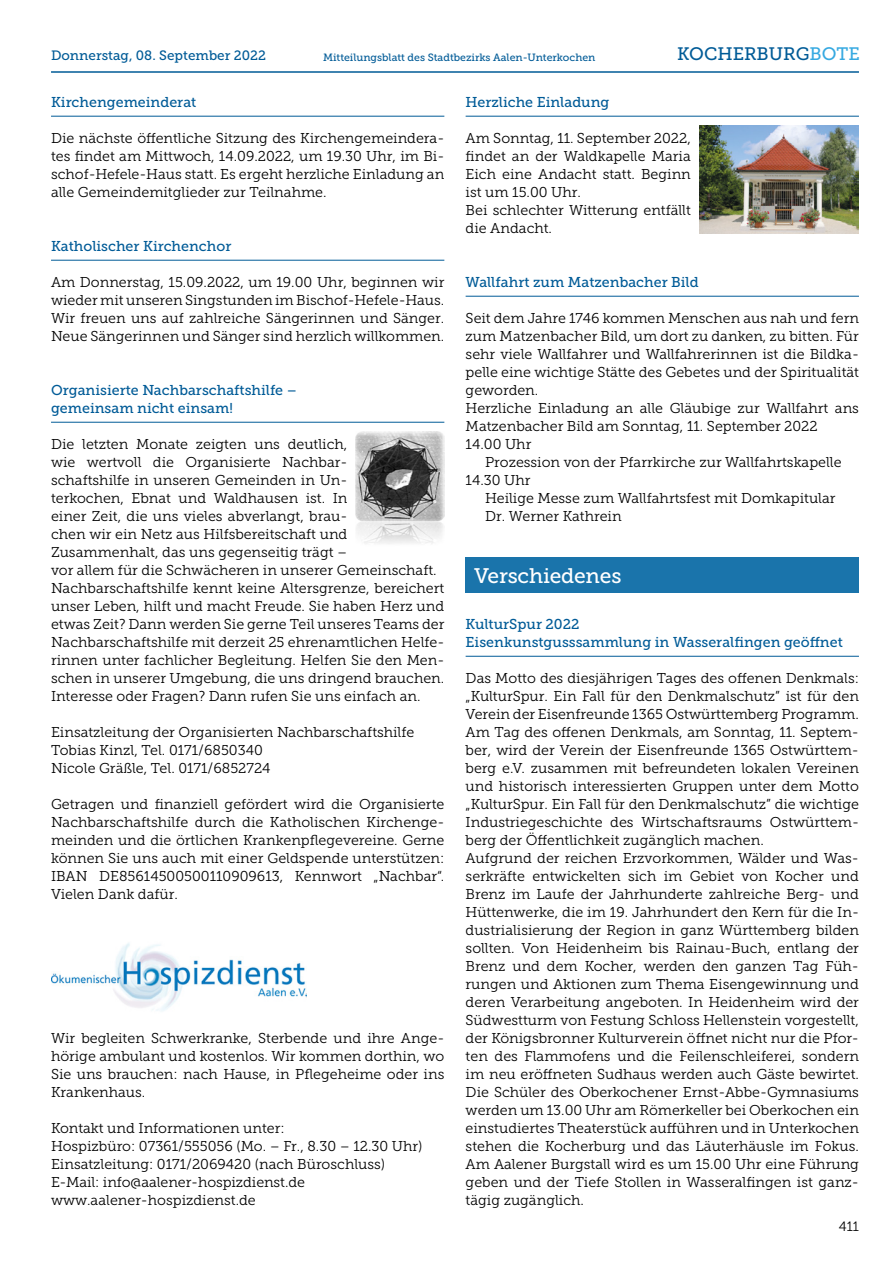
<style>
.page{position:relative;width:893px;height:1263px;background:#fff}
.page>*{position:absolute;margin:0;border:0;box-sizing:border-box;transform-origin:0 0}
.t1{font:21px "Museo Slab 500";letter-spacing:-.01em;color:#fff}
.t2{font:18px "Museo Slab 500";color:#005b97}
.t3{font:14.25px/18px "Museo Slab 300";color:#000}
.t4{font:14.25px/18px "Museo Slab 500";color:#005b97}
.t5{font:13.5px "Museo Slab 500";color:#005b97}
.t6{font:13.5px "Museo Slab 300";color:#000}
.t7{font:10.5px "Museo Slab 500";color:#005b97}
.s1{color:#36a9e1}
</style>
<div class="page">
<hr style="left:51px;top:71px;width:808px;height:2px;background:#005b97">
<hr style="left:51px;top:116px;width:393px;height:1px;background:#005b97">
<hr style="left:51px;top:260px;width:393px;height:1px;background:#005b97">
<hr style="left:51px;top:422px;width:393px;height:1px;background:#005b97">
<hr style="left:466px;top:116px;width:393px;height:1px;background:#005b97">
<hr style="left:466px;top:296px;width:393px;height:1px;background:#005b97">
<hr style="left:466px;top:656px;width:393px;height:1px;background:#005b97">
<img style="left:51px;top:943px;width:255px;height:68px">
<img style="left:699px;top:125px;width:160px;height:108px">
<div style="left:466px;top:557px;width:393px;height:36px;background:#1a74ab"></div>
<img style="left:356px;top:431px;width:88px;height:113px">
<p class="t5" style="left:51px;top:48px;width:216px">Donnerstag, 08. September 2022</p>
<p class="t7" style="left:323px;top:51px;width:274px">Mitteilungsblatt des Stadtbezirks Aalen-Unterkochen</p>
<p class="t2" style="left:677px;top:44px;width:184px">KOCHERBURG<span class="s1">BOTE</span></p>
<p class="t4" style="left:51px;top:93px;width:147px">Kirchengemeinderat</p>
<p class="t3" style="left:51px;top:129px;width:395px;text-align:justify">Die nächste öffentliche Sitzung des Kirchengemeindera&shy;tes findet am Mittwoch, 14.09.2022, um 19.30 Uhr, im Bi&shy;schof-Hefele-Haus statt. Es ergeht herzliche Einladung an alle Gemeindemitglieder zur Teilnahme.</p>
<p class="t4" style="left:51px;top:237px;width:182px">Katholischer Kirchenchor</p>
<p class="t3" style="left:51px;top:273px;width:395px;text-align:justify">Am Donnerstag, 15.09.2022, um 19.00 Uhr, beginnen wir wieder mit unseren Singstunden im Bischof-Hefele-Haus.<br>Wir freuen uns auf zahlreiche Sängerinnen und Sänger.<br>Neue Sängerinnen und Sänger sind herzlich willkommen.</p>
<p class="t4" style="left:51px;top:381px;width:247px">Organisierte Nachbarschaftshilfe – gemeinsam nicht einsam!</p>
<p class="t3" style="left:51px;top:435px;width:395px">Die letzten Monate zeigten uns deutlich,<br>wie wertvoll die Organisierte Nachbar-<br>schaftshilfe in unseren Gemeinden in Un-<br>terkochen, Ebnat und Waldhausen ist. In<br>einer Zeit, die uns vieles abverlangt, brau-<br>chen wir ein Netz aus Hilfsbereitschaft und Zusammenhalt, das uns gegenseitig trägt –<br>vor allem für die Schwächeren in unserer Gemeinschaft.<br>Nachbarschaftshilfe kennt keine Altersgrenze, bereichert unser Leben, hilft und macht Freude. Sie haben Herz und etwas Zeit? Dann werden Sie gerne Teil unseres Teams der Nachbarschaftshilfe mit derzeit 25 ehrenamtlichen Helfe&shy;rinnen unter fachlicher Begleitung. Helfen Sie den Men&shy;schen in unserer Umgebung, die uns dringend brauchen.<br>Interesse oder Fragen? Dann rufen Sie uns einfach an.</p>
<p class="t3" style="left:51px;top:723px;width:365px">Einsatzleitung der Organisierten Nachbarschaftshilfe<br>Tobias Kinzl, Tel. 0171/6850340<br>Nicole Gräßle, Tel. 0171/6852724</p>
<p class="t3" style="left:51px;top:795px;width:395px;text-align:justify">Getragen und finanziell gefördert wird die Organisierte Nachbarschaftshilfe durch die Katholischen Kirchenge&shy;meinden und die örtlichen Krankenpflegevereine. Gerne können Sie uns auch mit einer Geldspende unterstützen:<br>IBAN DE85614500500110909613, Kennwort „Nachbar“.<br>Vielen Dank dafür.</p>
<p class="t3" style="left:51px;top:1029px;width:395px;text-align:justify">Wir begleiten Schwerkranke, Sterbende und ihre Ange&shy;hörige ambulant und kostenlos. Wir kommen dorthin, wo Sie uns brauchen: nach Hause, in Pflegeheime oder ins Krankenhaus.</p>
<p class="t3" style="left:51px;top:1119px;width:373px">Kontakt und Informationen unter:<br>Hospizbüro: 07361/555056 (Mo. – Fr., 8.30 – 12.30 Uhr)<br>Einsatzleitung: 0171/2069420 (nach Büroschluss)<br>E-Mail: info@aalener-hospizdienst.de www.aalener-hospizdienst.de</p>
<p class="t4" style="left:466px;top:93px;width:145px">Herzliche Einladung</p>
<p class="t3" style="left:466px;top:129px;width:227px">Am Sonntag, 11. September 2022, findet an der Waldkapelle Maria<br>Eich eine Andacht statt. Beginn ist um 15.00 Uhr.<br>Bei schlechter Witterung entfällt die Andacht.</p>
<p class="t4" style="left:466px;top:273px;width:235px">Wallfahrt zum Matzenbacher Bild</p>
<p class="t3" style="left:466px;top:309px;width:395px">Seit dem Jahre 1746 kommen Menschen aus nah und fern zum Matzenbacher Bild, um dort zu danken, zu bitten. Für sehr viele Wallfahrer und Wallfahrerinnen ist die Bildka&shy;pelle eine wichtige Stätte des Gebetes und der Spiritualität geworden.<br>Herzliche Einladung an alle Gläubige zur Wallfahrt ans Matzenbacher Bild am Sonntag, 11. September 2022<br>14.00 Uhr</p>
<p class="t3" style="left:466px;top:453px;width:377px;text-indent:19px">Prozession von der Pfarrkirche zur Wallfahrtskapelle<br>14.30 Uhr</p>
<p class="t3" style="left:485px;top:489px;width:352px">Heilige Messe zum Wallfahrtsfest mit Domkapitular<br>Dr. Werner Kathrein</p>
<h1 class="t1" style="left:474px;top:564px;width:149px">Verschiedenes</h1>
<p class="t4" style="left:466px;top:615px;width:379px">KulturSpur 2022<br>Eisenkunstgusssammlung in Wasseralfingen geöffnet</p>
<p class="t3" style="left:466px;top:669px;width:395px">Das Motto des diesjährigen Tages des offenen Denkmals: „KulturSpur. Ein Fall für den Denkmalschutz” ist für den Verein der Eisenfreunde 1365 Ostwürttemberg Programm.<br>Am Tag des offenen Denkmals, am Sonntag, 11. Septem&shy;ber, wird der Verein der Eisenfreunde 1365 Ostwürttem&shy;berg e.V. zusammen mit befreundeten lokalen Vereinen und historisch interessierten Gruppen unter dem Motto „KulturSpur. Ein Fall für den Denkmalschutz” die wichtige Industriegeschichte des Wirtschaftsraums Ostwürttem&shy;berg der Öffentlichkeit zugänglich machen.<br>Aufgrund der reichen Erzvorkommen, Wälder und Was&shy;serkräfte entwickelten sich im Gebiet von Kocher und Brenz im Laufe der Jahrhunderte zahlreiche Berg- und Hüttenwerke, die im 19. Jahrhundert den Kern für die In&shy;dustrialisierung der Region in ganz Württemberg bilden sollten. Von Heidenheim bis Rainau-Buch, entlang der Brenz und dem Kocher, werden den ganzen Tag Füh&shy;rungen und Aktionen zum Thema Eisengewinnung und deren Verarbeitung angeboten. In Heidenheim wird der Südwestturm von Festung Schloss Hellenstein vorgestellt, der Königsbronner Kulturverein öffnet nicht nur die Pfor&shy;ten des Flammofens und die Feilenschleiferei, sondern im neu eröffneten Sudhaus werden auch Gäste bewirtet.<br>Die Schüler des Oberkochener Ernst-Abbe-Gymnasiums werden um 13.00 Uhr am Römerkeller bei Oberkochen ein einstudiertes Theaterstück aufführen und in Unterkochen stehen die Kocherburg und das Läuterhäusle im Fokus.<br>Am Aalener Burgstall wird es um 15.00 Uhr eine Führung geben und der Tiefe Stollen in Wasseralfingen ist ganz&shy;tägig zugänglich.</p>
<p class="t6" style="left:839px;top:1218px;width:22px">411</p>
</div>
